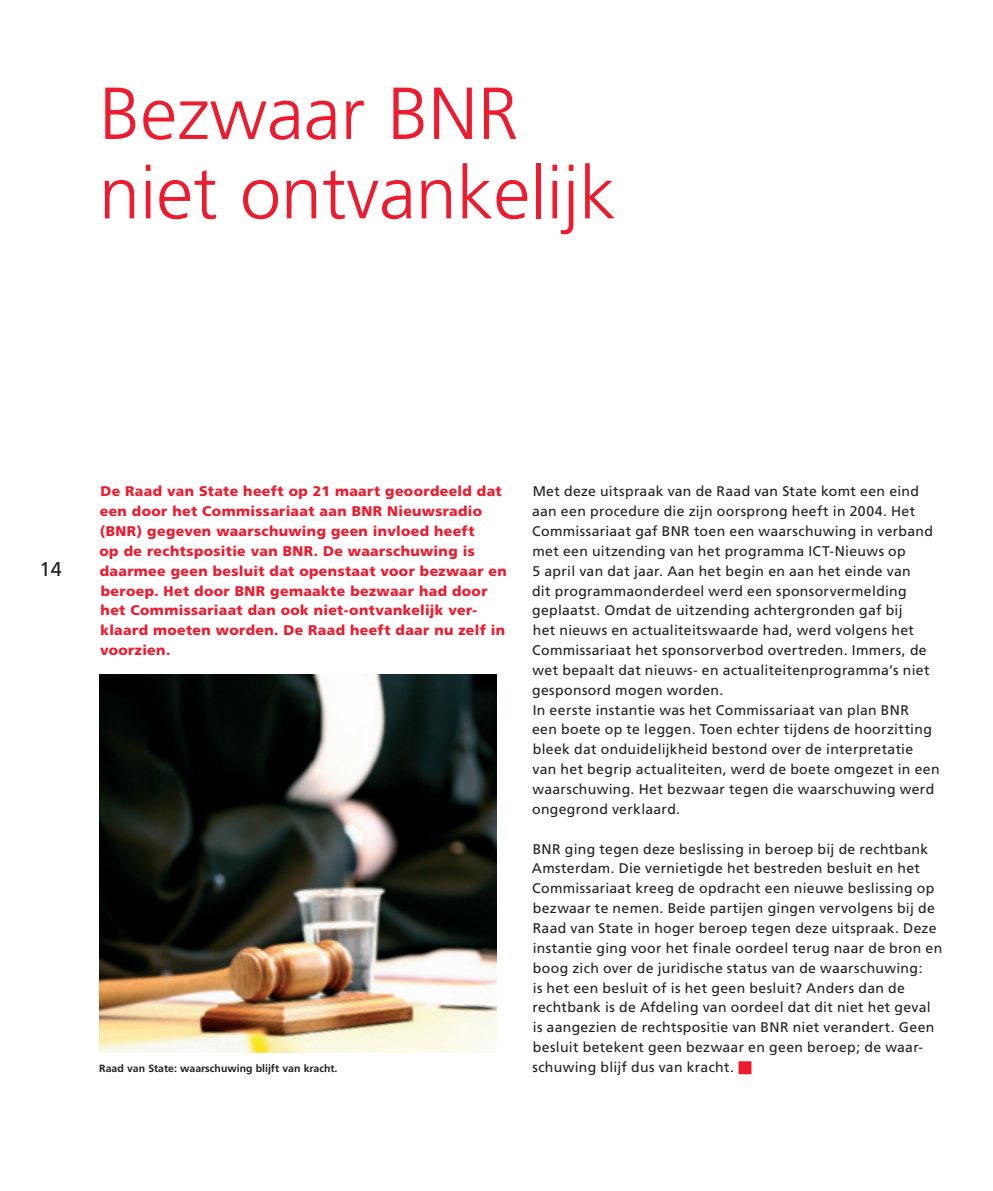
<style>
.page{position:relative;width:993px;height:1191px;background:#fff}
.page>*{position:absolute;margin:0;border:0;box-sizing:border-box;transform-origin:0 0}
.t1{font:300 73.5px/79.5px "Frutiger";color:#ee1a2e}
.t2{font:19.78px "Frutiger";color:#231f20}
.t3{font:14px/19.8px "Frutiger";letter-spacing:.025em;color:#231f20}
.t4{font:900 14px/19.8px "Frutiger";letter-spacing:.025em;color:#ee1a2e}
.t5{font:700 10.5px "Frutiger";color:#231f20}
.s1{color:#ee1a2e}
</style>
<div class="page">
<img style="left:99px;top:675px;width:397px;height:377px">
<h1 class="t1" style="left:99px;top:79px;width:518px">Bezwaar BNR niet ontvankelijk</h1>
<h2 class="t2" style="left:40px;top:561px;width:24px">14</h2>
<p class="t4" style="left:99px;top:482px;width:409px">De Raad van State heeft op 21 maart geoordeeld dat een door het Commissariaat aan BNR Nieuwsradio (BNR) gegeven waarschuwing geen invloed heeft<br>op de rechtspositie van BNR. De waarschuwing is daarmee geen besluit dat openstaat voor bezwaar en beroep. Het door BNR gemaakte bezwaar had door het Commissariaat dan ook niet-ontvankelijk ver&shy;klaard moeten worden. De Raad heeft daar nu zelf in voorzien.</p>
<p class="t3" style="left:532px;top:482px;width:409px">Met deze uitspraak van de Raad van State komt een eind aan een procedure die zijn oorsprong heeft in 2004. Het Commissariaat gaf BNR toen een waarschuwing in verband met een uitzending van het programma ICT-Nieuws op<br>5 april van dat jaar. Aan het begin en aan het einde van<br>dit programma onderdeel werd een sponsorvermelding geplaatst. Omdat de uitzending achtergronden gaf bij<br>het nieuws en actualiteitswaarde had, werd volgens het Commissariaat het sponsorverbod overtreden. Immers, de wet bepaalt dat nieuws- en actualiteitenprogramma’s niet gesponsord mogen worden.<br>In eerste instantie was het Commissariaat van plan BNR<br>een boete op te leggen. Toen echter tijdens de hoorzitting bleek dat onduidelijkheid bestond over de interpretatie van het begrip actualiteiten, werd de boete omgezet in een waarschuwing. Het bezwaar tegen die waarschuwing werd ongegrond verklaard.</p>
<p class="t3" style="left:531px;top:840px;width:412px">BNR ging tegen deze beslissing in beroep bij de rechtbank Amsterdam. Die vernietigde het bestreden besluit en het Commissariaat kreeg de opdracht een nieuwe beslissing op bezwaar te nemen. Beide partijen gingen vervolgens bij de Raad van State in hoger beroep tegen deze uitspraak. Deze instantie ging voor het finale oordeel terug naar de bron en boog zich over de juridische status van de waarschuwing:<br>is het een besluit of is het geen besluit? Anders dan de rechtbank is de Afdeling van oordeel dat dit niet het geval is aangezien de rechtspositie van BNR niet verandert. Geen besluit betekent geen bezwaar en geen beroep; de waar-</p>
<p class="t5" style="left:99px;top:1064px;width:240px">Raad van State: waarschuwing blijft van kracht.</p>
<p class="t3" style="left:532px;top:1058px;width:221px">schuwing blijf dus van kracht. <span class="s1">■</span></p>
</div>
